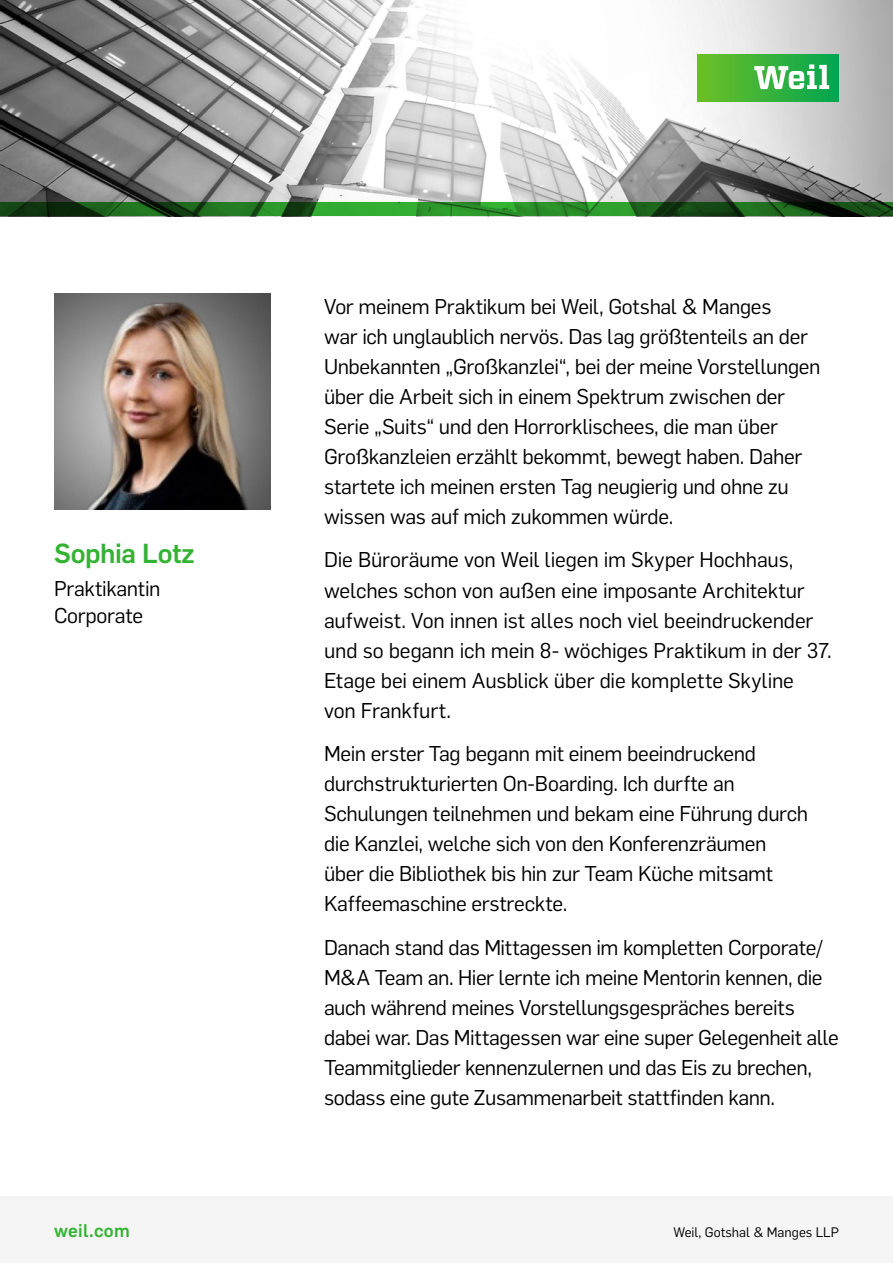
<style>
.page{position:relative;width:893px;height:1263px;background:#fff}
.page>*{position:absolute;margin:0;border:0;box-sizing:border-box;transform-origin:0 0}
.t1{font:500 27px "Flama";letter-spacing:-.01em;color:#34b233}
.t2{font:21px/30px "Flama";letter-spacing:-.015em;color:#000}
.t3{font:500 18px "Flama";letter-spacing:.02em;color:#34b233}
.t4{font:13.5px "Flama";color:#000}
</style>
<div class="page">
<div style="left:0;top:1196px;width:893px;height:67px;background:#f5f5f5"></div>
<img style="left:0;top:0;width:893px;height:202px">
<div style="left:697px;top:54px;width:142px;height:47px;background:linear-gradient(to right,#6ebf26,#03a650)"></div>
<svg style="left:754px;top:64px;width:75px;height:25px"></svg>
<svg style="left:0;top:202px;width:893px;height:14px;background:#1e681d"></svg>
<img style="left:54px;top:294px;width:216px;height:216px">
<p class="t1" style="left:54px;top:534px;width:142px">Sophia Lotz</p>
<p class="t2" style="left:54px;top:574px;width:108px;line-height:27px">Praktikantin<br>Corporate</p>
<p class="t2" style="left:324px;top:290px;width:498px">Vor meinem Praktikum bei Weil, Gotshal &amp; Manges<br>war ich unglaublich nervös. Das lag größtenteils an der Unbekannten „Großkanzlei“, bei der meine Vorstellungen über die Arbeit sich in einem Spektrum zwischen der Serie „Suits“ und den Horrorklischees, die man über Großkanzleien erzählt bekommt, bewegt haben. Daher startete ich meinen ersten Tag neugierig und ohne zu wissen was auf mich zukommen würde.</p>
<p class="t2" style="left:324px;top:544px;width:509px">Die Büroräume von Weil liegen im Skyper Hochhaus, welches schon von außen eine imposante Architektur aufweist. Von innen ist alles noch viel beeindruckender und so begann ich mein 8- wöchiges Praktikum in der 37.<br>Etage bei einem Ausblick über die komplette Skyline<br>von Frankfurt.</p>
<p class="t2" style="left:324px;top:737px;width:486px">Mein erster Tag begann mit einem beeindruckend durchstrukturierten On-Boarding. Ich durfte an Schulungen teilnehmen und bekam eine Führung durch die Kanzlei, welche sich von den Konferenzräumen über die Bibliothek bis hin zur Team Küche mitsamt Kaffeemaschine erstreckte.</p>
<p class="t2" style="left:324px;top:931px;width:516px">Danach stand das Mittagessen im kompletten Corporate/ M&amp;A Team an. Hier lernte ich meine Mentorin kennen, die auch während meines Vorstellungsgespräches bereits dabei war. Das Mittagessen war eine super Gelegenheit alle Teammitglieder kennenzulernen und das Eis zu brechen, sodass eine gute Zusammenarbeit stattfinden kann.</p>
<p class="t3" style="left:54px;top:1217px;width:77px">weil.com</p>
<p class="t4" style="left:673px;top:1223px;width:167px">Weil, Gotshal &amp; Manges LLP</p>
</div>
